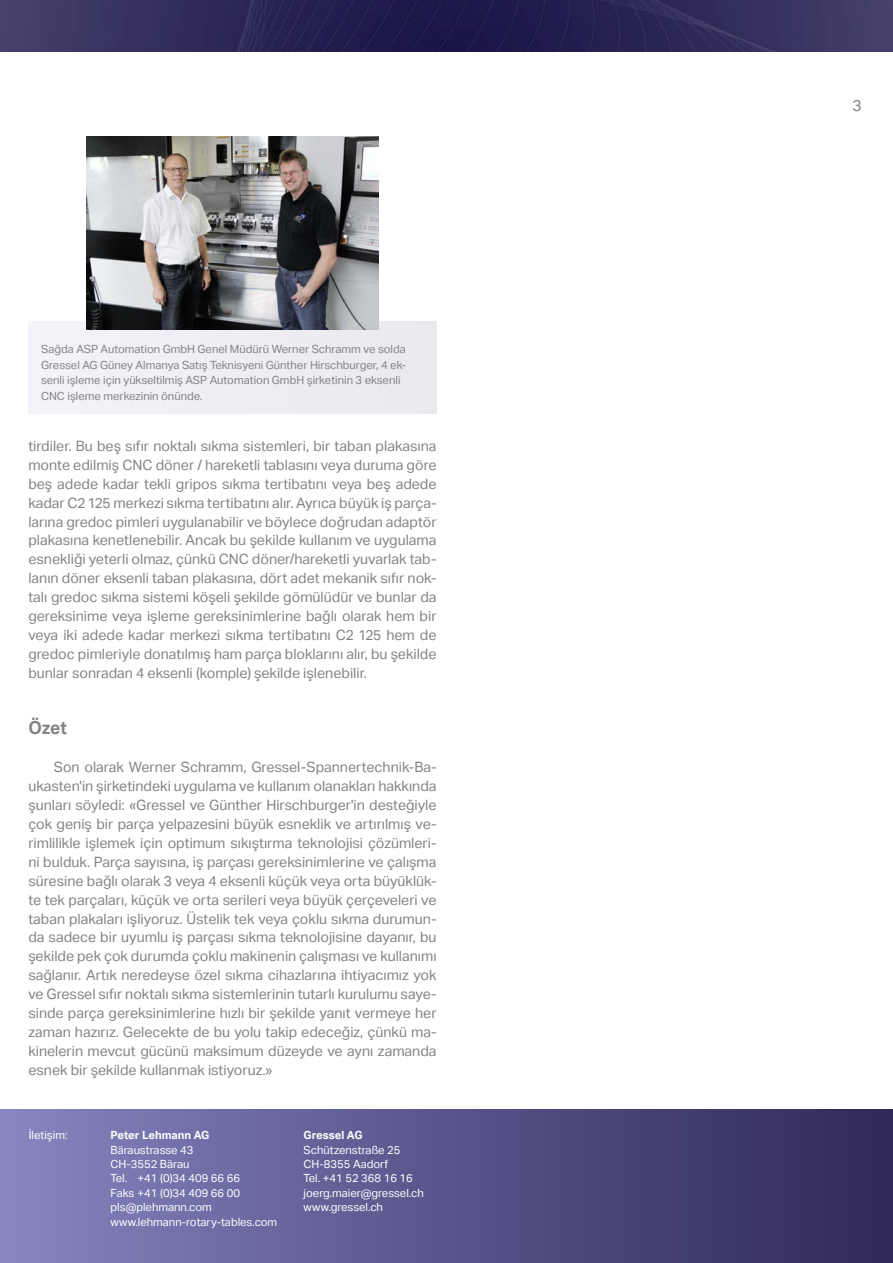
<style>
.page{position:relative;width:893px;height:1263px;background:#fff}
.page>*{position:absolute;margin:0;border:0;box-sizing:border-box;transform-origin:0 0}
.Zwischentitel{font:700 18px "Aktiv Grotesk Trial";color:#838383;scale:.96 1}
.t1{font:15.75px "Aktiv Grotesk Trial";color:#838383}
.Grundtext{font:14.25px/18.9px "Aktiv Grotesk Trial";color:#838383;text-align:justify}
.Legende{font:11.25px/15.8px "Aktiv Grotesk Trial";color:#838383}
.t2{font:11.25px/14.4px "Aktiv Grotesk Trial";color:#fff}
.t3{font:700 11.25px "Aktiv Grotesk Trial";color:#fff}
</style>
<div class="page">
<img style="left:0;top:0;width:893px;height:51px">
<div style="left:0;top:1110px;width:893px;height:153px;background:linear-gradient(to right,#8584bf,#2e2757)"></div>
<div style="left:28px;top:321px;width:409px;height:92px;background:#eeeef3"></div>
<img style="left:86px;top:137px;width:293px;height:193px">
<p class="Legende" style="left:41px;top:341px;width:367px">Sağda ASP Automation GmbH Genel Müdürü Werner Schramm ve solda Gressel AG Güney Almanya Satış Teknisyeni Günther Hirschburger, 4 ek&shy;senli işleme için yükseltilmiş ASP Automation GmbH şirketinin 3 eksenli CNC işleme merkezinin önünde.</p>
<p class="Grundtext" style="left:28px;top:437px;width:410px">tirdiler. Bu beş sıfır noktalı sıkma sistemleri, bir taban plakasına monte edilmiş CNC döner / hareketli tablasını veya duruma göre beş adede kadar tekli gripos sıkma tertibatını veya beş adede kadar C2 125 merkezi sıkma tertibatını alır. Ayrıca büyük iş parça&shy;larına gredoc pimleri uygulanabilir ve böylece doğrudan adaptör plakasına kenetlenebilir. Ancak bu şekilde kullanım ve uygulama esnekliği yeterli olmaz, çünkü CNC döner/hareketli yuvarlak tab&shy;lanın döner eksenli taban plakasına, dört adet mekanik sıfır nok&shy;talı gredoc sıkma sistemi köşeli şekilde gömülüdür ve bunlar da gereksinime veya işleme gereksinimlerine bağlı olarak hem bir veya iki adede kadar merkezi sıkma tertibatını C2 125 hem de gredoc pimleriyle donatılmış ham parça bloklarını alır, bu şekilde bunlar sonradan 4 eksenli (komple) şekilde işlenebilir.</p>
<p class="Zwischentitel" style="left:28px;top:718px;width:42px">Özet</p>
<p class="Grundtext" style="left:28px;top:758px;width:410px;text-indent:26px">Son olarak Werner Schramm, Gressel-Spannertechnik-Ba&shy;ukasten'in şirketindeki uygulama ve kullanım olanakları hakkında şunları söyledi: «Gressel ve Günther Hirschburger'in desteğiyle çok geniş bir parça yelpazesini büyük esneklik ve artırılmış ve&shy;rimlilikle işlemek için optimum sıkıştırma teknolojisi çözümleri&shy;ni bulduk. Parça sayısına, iş parçası gereksinimlerine ve çalışma süresine bağlı olarak 3 veya 4 eksenli küçük veya orta büyüklük&shy;te tek parçaları, küçük ve orta serileri veya büyük çerçeveleri ve taban plakaları işliyoruz. Üstelik tek veya çoklu sıkma durumun&shy;da sadece bir uyumlu iş parçası sıkma teknolojisine dayanır, bu şekilde pek çok durumda çoklu makinenin çalışması ve kullanımı sağlanır. Artık neredeyse özel sıkma cihazlarına ihtiyacımız yok ve Gressel sıfır noktalı sıkma sistemlerinin tutarlı kurulumu saye&shy;sinde parça gereksinimlerine hızlı bir şekilde yanıt vermeye her zaman hazırız. Gelecekte de bu yolu takip edeceğiz, çünkü ma&shy;kinelerin mevcut gücünü maksimum düzeyde ve aynı zamanda esnek bir şekilde kullanmak istiyoruz.»</p>
<p class="t2" style="left:29px;top:1128px;width:40px">İletişim:</p>
<p class="t3" style="left:111px;top:1129px;width:100px">Peter Lehmann AG</p>
<p class="t2" style="left:111px;top:1142px;width:168px">Bäraustrasse 43<br>CH-3552 Bärau<br>Tel. +41 (0)34 409 66 66<br>Faks +41 (0)34 409 66 00 pls@plehmann.com www.lehmann-rotary-tables.com</p>
<p class="t3" style="left:304px;top:1129px;width:60px">Gressel AG</p>
<p class="t2" style="left:304px;top:1142px;width:122px">Schützenstraße 25<br>CH-8355 Aadorf<br>Tel. +41 52 368 16 16 joerg.maier@gressel.ch www.gressel.ch</p>
<p class="t1" style="left:852px;top:96px;width:11px">3</p>
</div>
